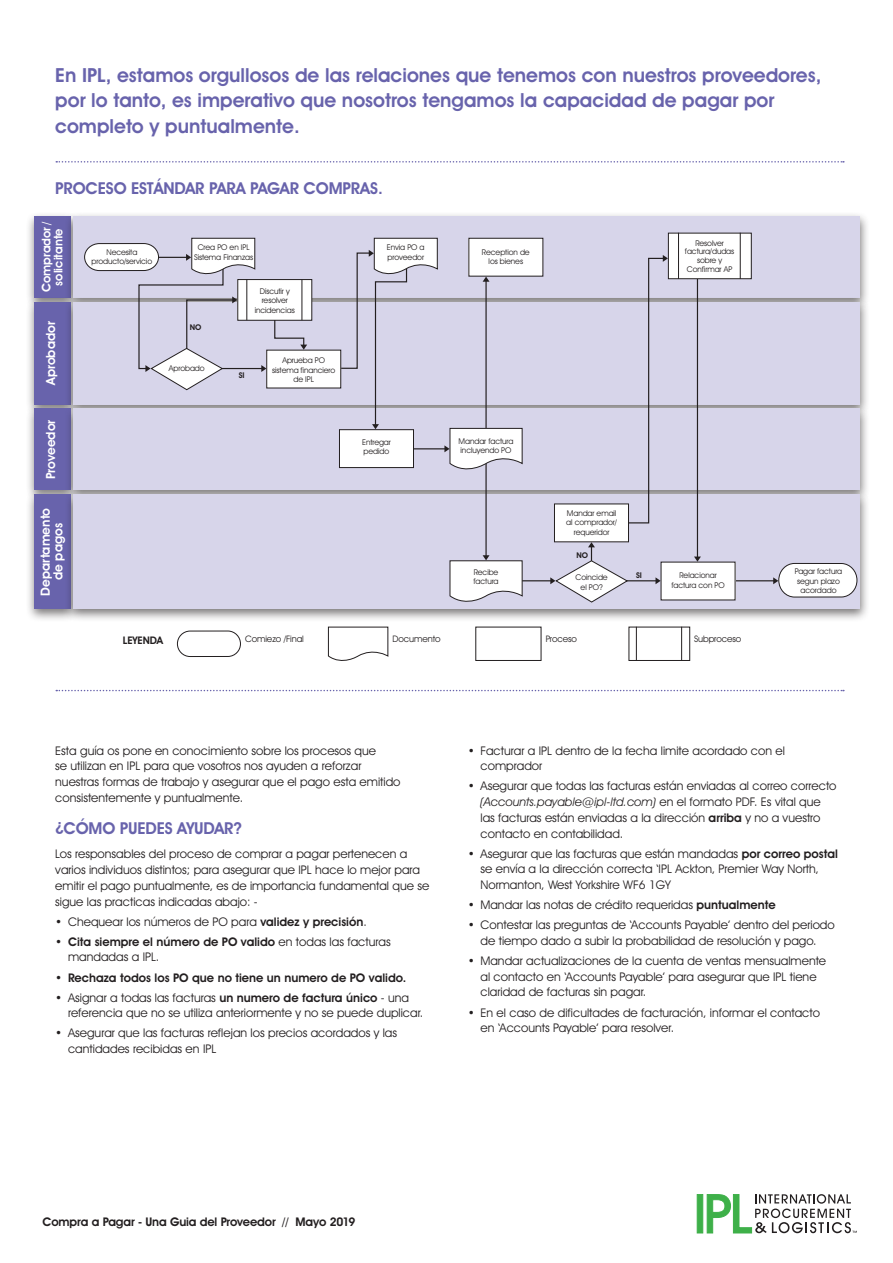
<style>
.page{position:relative;width:893px;height:1263px;background:#fff}
.page>*{position:absolute;margin:0;border:0;box-sizing:border-box;transform-origin:0 0}
.t1{font:600 19.5px/25.5px "Avant Garde IT Cby BT";color:#6863ac}
.t2{font:600 16.5px "Avant Garde IT Cby BT";letter-spacing:-.01em;color:#6863ac}
.t3{font:600 12.75px/12.8px "Avant Garde IT Cby BT";color:#fff;text-align:center}
.t4{font:12px/15.8px "Avant Garde IT Cby BT";color:#231f20}
.t5{font:600 12px "Avant Garde IT Cby BT";color:#231f20}
.t6{font:600 12px/12px "Avant Garde IT Cby BT";color:#fff;text-align:center}
.t7{font:600 10.5px "Avant Garde IT Cby BT";letter-spacing:-.01em;color:#231f20}
.t8{font:9px "Avant Garde IT Cby BT";letter-spacing:-.01em;color:#231f20}
.t9{font:7.95px/9.6px "Avant Garde IT Cby BT";letter-spacing:-.01em;color:#231f20;text-align:center}
.t10{font:600 7.95px "Avant Garde IT Cby BT";letter-spacing:-.01em;color:#231f20}
.s1{font-weight:600}
.s2{font-style:italic}
</style>
<div class="page">
<svg style="left:56px;top:690px;width:788px;height:1px"></svg>
<div style="left:26px;top:212px;width:54px;height:99px;background:#231f20;opacity:.6"></div>
<div style="left:34px;top:216px;width:36px;height:82px;background:#6863ac"></div>
<div style="left:65px;top:212px;width:805px;height:99px;background:#231f20;opacity:.6"></div>
<div style="left:73px;top:216px;width:787px;height:82px;background:#d7d5ea"></div>
<div style="left:26px;top:297px;width:54px;height:121px;background:#231f20;opacity:.6"></div>
<div style="left:34px;top:302px;width:36px;height:103px;background:#6863ac"></div>
<div style="left:65px;top:297px;width:805px;height:121px;background:#231f20;opacity:.6"></div>
<div style="left:73px;top:302px;width:787px;height:103px;background:#d7d5ea"></div>
<div style="left:26px;top:404px;width:54px;height:99px;background:#231f20;opacity:.6"></div>
<div style="left:34px;top:409px;width:36px;height:81px;background:#6863ac"></div>
<div style="left:65px;top:404px;width:804px;height:100px;background:#231f20;opacity:.6"></div>
<div style="left:73px;top:409px;width:787px;height:81px;background:#d7d5ea"></div>
<div style="left:26px;top:490px;width:54px;height:132px;background:#231f20;opacity:.6"></div>
<div style="left:34px;top:494px;width:36px;height:115px;background:#6863ac"></div>
<div style="left:65px;top:490px;width:805px;height:132px;background:#231f20;opacity:.6"></div>
<div style="left:73px;top:494px;width:787px;height:115px;background:#d7d5ea"></div>
<div style="left:469px;top:238px;width:74px;height:38px;background:#fff"></div>
<div style="left:468px;top:238px;width:75px;height:39px;border:1px solid #231f20"></div>
<div style="left:267px;top:350px;width:74px;height:38px;background:#fff"></div>
<div style="left:554px;top:504px;width:74px;height:38px;background:#fff"></div>
<div style="left:779px;top:563px;width:78px;height:34px;background:#fff;border-radius:16px"></div>
<div style="left:778px;top:563px;width:79px;height:34px;border:1px solid #231f20;border-radius:16px"></div>
<div style="left:238px;top:280px;width:74px;height:40px;background:#fff"></div>
<div style="left:237px;top:279px;width:75px;height:42px;border:1px solid #231f20"></div>
<hr style="left:301px;top:280px;width:1px;height:40px;background:#231f20">
<hr style="left:402px;top:448px;width:44px;height:1px;background:#231f20">
<div style="left:339px;top:430px;width:74px;height:38px;background:#fff"></div>
<div style="left:339px;top:429px;width:75px;height:39px;border:1px solid #231f20"></div>
<hr style="left:485px;top:279px;width:2px;height:149px;background:#231f20">
<hr style="left:485px;top:458px;width:2px;height:100px;background:#231f20">
<hr style="left:508px;top:580px;width:44px;height:1px;background:#231f20">
<hr style="left:613px;top:580px;width:44px;height:1px;background:#231f20">
<hr style="left:732px;top:580px;width:44px;height:1px;background:#231f20">
<div style="left:661px;top:562px;width:74px;height:38px;background:#fff"></div>
<hr style="left:697px;top:278px;width:1px;height:282px;background:#231f20">
<div style="left:668px;top:233px;width:83px;height:46px;background:#fff"></div>
<div style="left:668px;top:233px;width:84px;height:46px;border:1px solid #231f20"></div>
<hr style="left:678px;top:233px;width:1px;height:46px;background:#231f20">
<hr style="left:740px;top:233px;width:1px;height:46px;background:#231f20">
<svg style="left:84px;top:237px;width:182px;height:154px"></svg>
<svg style="left:274px;top:318px;width:33px;height:32px"></svg>
<svg style="left:340px;top:237px;width:98px;height:192px"></svg>
<svg style="left:483px;top:277px;width:6px;height:5px"></svg>
<svg style="left:444px;top:428px;width:79px;height:48px"></svg>
<svg style="left:449px;top:555px;width:74px;height:47px"></svg>
<svg style="left:655px;top:577px;width:6px;height:7px"></svg>
<svg style="left:773px;top:577px;width:5px;height:7px"></svg>
<svg style="left:550px;top:542px;width:79px;height:61px"></svg>
<svg style="left:694px;top:556px;width:7px;height:6px"></svg>
<svg style="left:628px;top:255px;width:40px;height:269px"></svg>
<div style="left:177px;top:631px;width:64px;height:26px;border:1px solid #231f20;border-radius:13px"></div>
<svg style="left:327px;top:626px;width:62px;height:35px"></svg>
<div style="left:475px;top:627px;width:66px;height:34px;border:1px solid #231f20"></div>
<div style="left:629px;top:627px;width:61px;height:34px;border:1px solid #231f20"></div>
<hr style="left:636px;top:627px;width:1px;height:34px;background:#231f20">
<hr style="left:681px;top:627px;width:1px;height:34px;background:#231f20">
<svg style="left:56px;top:161px;width:788px;height:2px"></svg>
<div style="left:697px;top:1194px;width:6px;height:39px;background:#3eb049;border:1px solid #3eb049"></div>
<svg style="left:707px;top:1194px;width:150px;height:39px"></svg>
<p class="t1" style="left:55px;top:62px;width:768px">En IPL, estamos orgullosos de las relaciones que tenemos con nuestros proveedores, por lo tanto, es imperativo que nosotros tengamos la capacidad de pagar por completo y puntualmente.</p>
<p class="t2" style="left:55px;top:178px;width:329px">PROCESO ESTÁNDAR PARA PAGAR COMPRAS.</p>
<p class="t6" style="left:40px;top:292px;width:72px;rotate:-90deg">Comprador / solicitante</p>
<p class="t3" style="left:44px;top:385px;width:65px;rotate:-90deg">Aprobador</p>
<p class="t3" style="left:44px;top:479px;width:61px;rotate:-90deg">Proveedor</p>
<p class="t3" style="left:39px;top:596px;width:89px;rotate:-90deg">Departamento de pagos</p>
<p class="t9" style="left:685px;top:238px;width:51px;line-height:8.7px">Resolver factura/dudas sobre y<br>Confirmar AP</p>
<p class="t9" style="left:194px;top:242px;width:61px">Crea PO en IPL<br>Sistema Finanzas</p>
<p class="t9" style="left:387px;top:242px;width:39px;text-align:left">Envia PO a proveedor</p>
<p class="t9" style="left:92px;top:247px;width:62px">Necesita producto/servicio</p>
<p class="t9" style="left:482px;top:247px;width:49px">Reception de los bienes</p>
<p class="t9" style="left:255px;top:286px;width:41px">Discutir y resolver incidencias</p>
<p class="t10" style="left:190px;top:322px;width:13px">NO</p>
<p class="t9" style="left:272px;top:355px;width:65px">Aprueba PO sistema financiero de IPL</p>
<p class="t9" style="left:169px;top:363px;width:37px">Aprobado</p>
<p class="t10" style="left:239px;top:370px;width:7px">SI</p>
<p class="t9" style="left:362px;top:437px;width:30px;text-align:left">Entregar pedido</p>
<p class="t9" style="left:459px;top:436px;width:56px;text-align:left">Mandar factura incluyendo PO</p>
<p class="t9" style="left:566px;top:508px;width:52px">Mandar email al comprador/ requeridor</p>
<p class="t10" style="left:577px;top:551px;width:13px">NO</p>
<p class="t9" style="left:473px;top:567px;width:27px;text-align:left">Recibe factura</p>
<p class="t9" style="left:671px;top:570px;width:55px">Relacionar factura con PO</p>
<p class="t10" style="left:636px;top:571px;width:7px">SI</p>
<p class="t9" style="left:576px;top:572px;width:34px">Coincide el PO?</p>
<p class="t7" style="left:123px;top:633px;width:42px">LEYENDA</p>
<p class="t8" style="left:245px;top:634px;width:60px">Comiezo /Final</p>
<p class="t8" style="left:392px;top:634px;width:49px">Documento</p>
<p class="t8" style="left:546px;top:634px;width:33px">Proceso</p>
<p class="t8" style="left:694px;top:634px;width:49px">Subproceso</p>
<p class="t9" style="left:795px;top:566px;width:49px">Pagar factura segun plazo acordado</p>
<p class="t4" style="left:55px;top:742px;width:347px">Esta guía os pone en conocimiento sobre los procesos que<br>se utilizan en IPL para que vosotros nos ayuden a reforzar nuestras formas de trabajo y asegurar que el pago esta emitido consistentemente y puntualmente.</p>
<p class="t2" style="left:55px;top:818px;width:188px">¿CÓMO PUEDES AYUDAR?</p>
<p class="t4" style="left:55px;top:846px;width:376px">Los responsables del proceso de comprar a pagar pertenecen a varios individuos distintos; para asegurar que IPL hace lo mejor para emitir el pago puntualmente, es de importancia fundamental que se sigue las practicas indicadas abajo: -</p>
<p class="t4" style="left:55px;top:913px;width:313px">• Chequear los números de PO para <span class="s1">validez y precisión</span>.</p>
<p class="t4" style="left:68px;top:933px;width:324px;text-indent:-13px">• <span class="s1">Cita siempre el número de PO valido</span> en todas las facturas mandadas a IPL.</p>
<p class="t5" style="left:55px;top:970px;width:353px">• Rechaza todos los PO que no tiene un numero de PO valido.</p>
<p class="t4" style="left:68px;top:989px;width:357px;text-indent:-13px">• Asignar a todas las facturas <span class="s1">un numero de factura único</span> - una referencia que no se utiliza anteriormente y no se puede duplicar.</p>
<p class="t4" style="left:68px;top:1025px;width:331px;text-indent:-13px">• Asegurar que las facturas reflejan los precios acordados y las cantidades recibidas en IPL</p>
<p class="t4" style="left:480px;top:742px;width:306px;text-indent:-13px">• Facturar a IPL dentro de la fecha limite acordado con el comprador</p>
<p class="t4" style="left:480px;top:778px;width:358px;text-indent:-13px">• Asegurar que todas las facturas están enviadas al correo correcto <span class="s2">(Accounts.payable@ipl-ltd.com)</span> en el formato PDF. Es vital que las facturas están enviadas a la dirección <span class="s1">arriba</span> y no a vuestro contacto en contabilidad.</p>
<p class="t4" style="left:480px;top:845px;width:359px;text-indent:-13px">• Asegurar que las facturas que están mandadas <span class="s1">por correo postal </span>se envía a la dirección correcta ‘IPL Ackton, Premier Way North,<br>Normanton, West Yorkshire WF6 1GY</p>
<p class="t4" style="left:468px;top:897px;width:309px">• Mandar las notas de crédito requeridas <span class="s1">puntualmente</span></p>
<p class="t4" style="left:468px;top:917px;width:368px;text-align:center">• Contestar las preguntas de ‘Accounts Payable’ dentro del periodo de tiempo dado a subir la probabilidad de resolución y pago.</p>
<p class="t4" style="left:480px;top:953px;width:347px;text-indent:-13px">• Mandar actualizaciones de la cuenta de ventas mensualmente al contacto en ‘Accounts Payable’ para asegurar que IPL tiene claridad de facturas sin pagar.</p>
<p class="t4" style="left:480px;top:1004px;width:341px;text-indent:-13px">• En el caso de dificultades de facturación, informar el contacto en ‘Accounts Payable’ para resolver.</p>
<p class="t5" style="left:43px;top:1214px;width:314px">Compra a Pagar - Una Guia del Proveedor // Mayo 2019</p>
</div>
